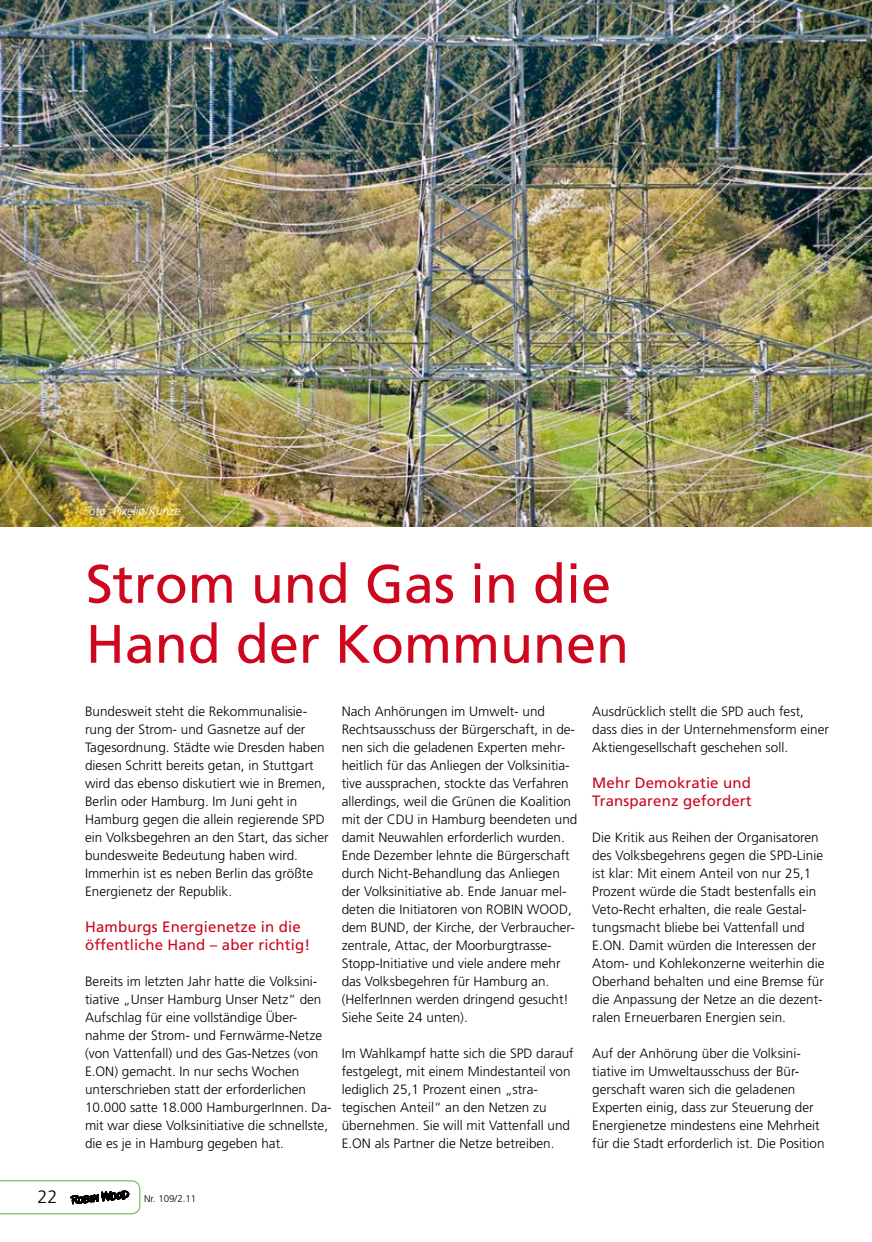
<style>
.page{position:relative;width:872px;height:1242px;background:#fff}
.page>*{position:absolute;margin:0;border:0;box-sizing:border-box;transform-origin:0 0}
.t1{font:54px/60px "Frutiger LT";color:#cc071e}
.t2{font:300 18px "Frutiger LT";color:#000}
.t3{font:15px/18px "Frutiger LT";letter-spacing:.01em;color:#cc071e}
.t4{font:300 13.5px/18px "Frutiger LT";color:#000}
.t5{font:italic 300 12px "Frutiger LT";color:#fff}
.t6{font:300 9.75px "Frutiger LT";color:#000}
</style>
<div class="page">
<svg style="left:0;top:1180px;width:140px;height:34px"></svg>
<img style="left:0;top:0;width:872px;height:526px">
<h2 class="t2" style="left:37px;top:1186px;width:22px">22</h2>
<p class="t5" style="left:84px;top:504px;width:98px">Foto: Pixelio/Kunze</p>
<h1 class="t1" style="left:86px;top:554px;width:545px">Strom und Gas in die<br>Hand der Kommunen</h1>
<p class="t4" style="left:85px;top:702px;width:245px">Bundesweit steht die Rekommunalisie&shy;rung der Strom- und Gasnetze auf der Tagesordnung. Städte wie Dresden haben diesen Schritt bereits getan, in Stuttgart wird das ebenso diskutiert wie in Bremen, Berlin oder Hamburg. Im Juni geht in Hamburg gegen die allein regierende SPD ein Volksbegehren an den Start, das sicher bundesweite Bedeutung haben wird.<br>Immerhin ist es neben Berlin das größte Energienetz der Republik.</p>
<p class="t3" style="left:85px;top:917px;width:227px">Hamburgs Energienetze in die öffentliche Hand – aber richtig!</p>
<p class="t4" style="left:85px;top:972px;width:248px">Bereits im letzten Jahr hatte die Volksini&shy;tiative „Unser Hamburg Unser Netz“ den Aufschlag für eine vollständige Über&shy;nahme der Strom- und Fernwärme-Netze (von Vattenfall) und des Gas-Netzes (von E.ON) gemacht. In nur sechs Wochen unterschrieben statt der erforderlichen 10.000 satte 18.000 HamburgerInnen. Da&shy;mit war diese Volksinitiative die schnellste, die es je in Hamburg gegeben hat.</p>
<p class="t4" style="left:342px;top:702px;width:237px">Nach Anhörungen im Umwelt- und Rechtsausschuss der Bürgerschaft, in de&shy;nen sich die geladenen Experten mehr&shy;heitlich für das Anliegen der Volksinitia&shy;tive aussprachen, stockte das Verfahren allerdings, weil die Grünen die Koalition mit der CDU in Hamburg beendeten und damit Neuwahlen erforderlich wurden.<br>Ende Dezember lehnte die Bürgerschaft durch Nicht-Behandlung das Anliegen der Volksinitiative ab. Ende Januar mel&shy;deten die Initiatoren von ROBIN WOOD, dem BUND, der Kirche, der Verbraucher&shy;zentrale, Attac, der Moorburgtrasse-Stopp-Initiative und viele andere mehr das Volksbegehren für Hamburg an. (HelferInnen werden dringend gesucht!<br>Siehe Seite 24 unten).</p>
<p class="t4" style="left:342px;top:1044px;width:234px">Im Wahlkampf hatte sich die SPD darauf festgelegt, mit einem Mindestanteil von lediglich 25,1 Prozent einen „stra&shy;tegischen Anteil“ an den Netzen zu übernehmen. Sie will mit Vattenfall und E.ON als Partner die Netze betreiben.</p>
<p class="t4" style="left:592px;top:702px;width:238px">Ausdrücklich stellt die SPD auch fest, dass dies in der Unternehmensform einer<br>Aktiengesellschaft geschehen soll.</p>
<p class="t3" style="left:592px;top:773px;width:161px">Mehr Demokratie und<br>Transparenz gefordert</p>
<p class="t4" style="left:592px;top:828px;width:234px">Die Kritik aus Reihen der Organisatoren des Volksbegehrens gegen die SPD-Linie ist klar: Mit einem Anteil von nur 25,1<br>Prozent würde die Stadt bestenfalls ein Veto-Recht erhalten, die reale Gestal&shy;tungsmacht bliebe bei Vattenfall und E.ON. Damit würden die Interessen der Atom- und Kohlekonzerne weiterhin die Oberhand behalten und eine Bremse für die Anpassung der Netze an die dezent&shy;ralen Erneuerbaren Energien sein.</p>
<p class="t4" style="left:592px;top:1044px;width:234px">Auf der Anhörung über die Volksini&shy;tiative im Umweltausschuss der Bür&shy;gerschaft waren sich die geladenen Experten einig, dass zur Steuerung der Energienetze mindestens eine Mehrheit für die Stadt erforderlich ist. Die Position</p>
<p class="t6" style="left:144px;top:1193px;width:54px">Nr. 109/2.11</p>
</div>
